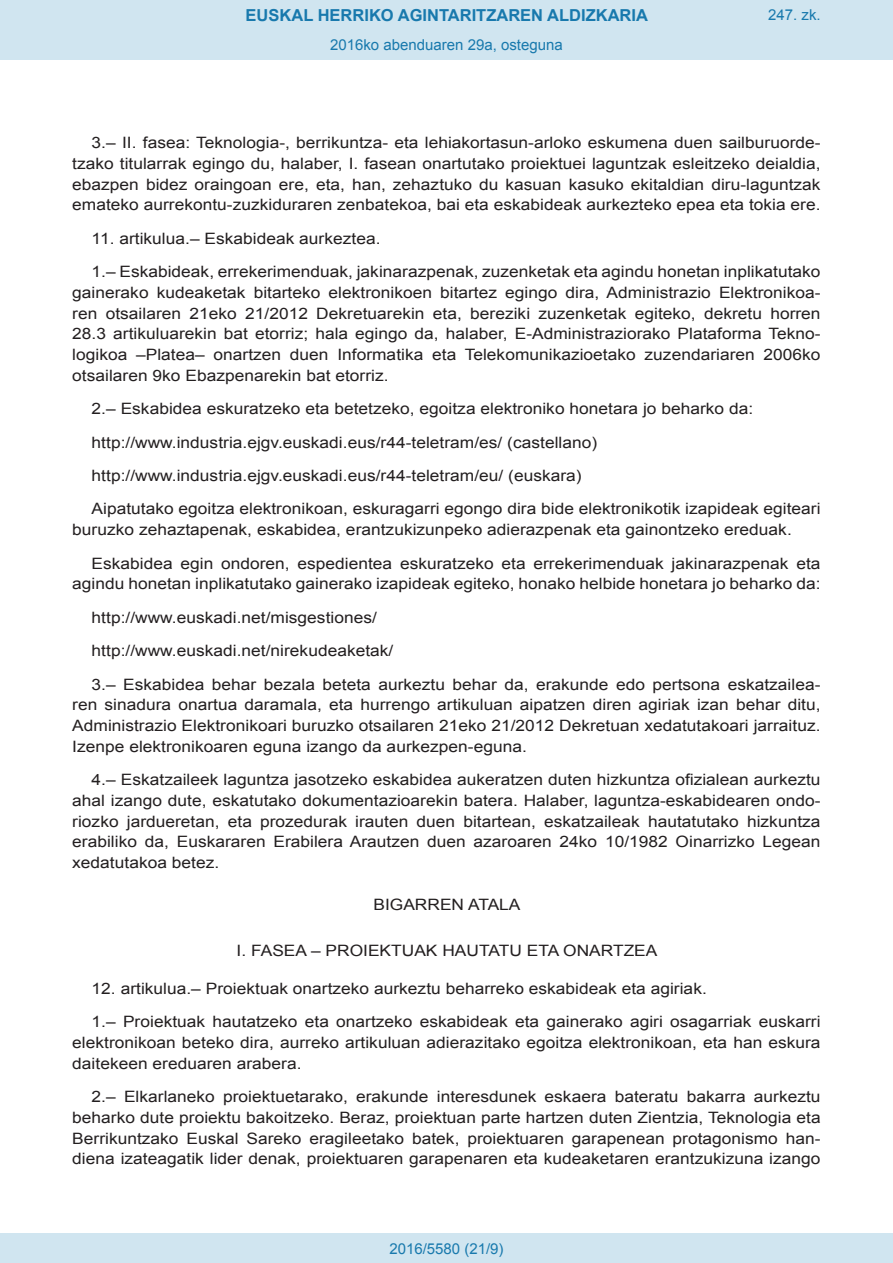
<style>
.page{position:relative;width:893px;height:1263px;background:#fff}
.page>*{position:absolute;margin:0;border:0;box-sizing:border-box;transform-origin:0 0}
.t1{font:700 16.5px "Arial";color:#1879ad}
.BOPVDetalle{font:15.6px/20.7px "Arial";color:#231f20;text-align:justify;scale:1.11 1}
.BOPVClave{font:15.6px "Arial";color:#231f20;scale:1.11 1}
.Paginacion_Centro{font:15px "Arial";color:#1879ad}
</style>
<div class="page">
<div style="left:0;top:0;width:893px;height:60px;background:#d0e5f0"></div>
<div style="left:0;top:1233px;width:893px;height:30px;background:#d0e5f0"></div>
<p class="t1" style="left:246px;top:4px;width:404px">EUSKAL HERRIKO AGINTARITZAREN ALDIZKARIA</p>
<p class="Paginacion_Centro" style="left:330px;top:35px;width:234px">2016ko abenduaren 29a, osteguna</p>
<p class="Paginacion_Centro" style="left:768px;top:5px;width:54px">247. zk.</p>
<p class="BOPVDetalle" style="left:72px;top:132px;width:676px;text-indent:19px">3.– II. fasea: Teknologia-, berrikuntza- eta lehiakortasun-arloko eskumena duen sailburuorde&shy;tzako titularrak egingo du, halaber, I. fasean onartutako proiektuei laguntzak esleitzeko deialdia, ebazpen bidez oraingoan ere, eta, han, zehaztuko du kasuan kasuko ekitaldian diru-laguntzak emateko aurrekontu-zuzkiduraren zenbatekoa, bai eta eskabideak aurkezteko epea eta tokia ere.</p>
<p class="BOPVDetalle" style="left:92px;top:228px;width:262px">11. artikulua.– Eskabideak aurkeztea.</p>
<p class="BOPVDetalle" style="left:72px;top:261px;width:676px;text-indent:19px">1.– Eskabideak, errekerimenduak, jakinarazpenak, zuzenketak eta agindu honetan inplikatutako gainerako kudeaketak bitarteko elektronikoen bitartez egingo dira, Administrazio Elektronikoa&shy;ren otsailaren 21eko 21/2012 Dekretuarekin eta, bereziki zuzenketak egiteko, dekretu horren 28.3 artikuluarekin bat etorriz; hala egingo da, halaber, E-Administraziorako Plataforma Tekno&shy;logikoa –Platea– onartzen duen Informatika eta Telekomunikazioetako zuzendariaren 2006ko otsailaren 9ko Ebazpenarekin bat etorriz.</p>
<p class="BOPVDetalle" style="left:92px;top:398px;width:598px">2.– Eskabidea eskuratzeko eta betetzeko, egoitza elektroniko honetara jo beharko da:</p>
<p class="BOPVDetalle" style="left:92px;top:432px;width:457px">http://www.industria.ejgv.euskadi.eus/r44-teletram/es/ (castellano)</p>
<p class="BOPVDetalle" style="left:92px;top:465px;width:443px">http://www.industria.ejgv.euskadi.eus/r44-teletram/eu/ (euskara)</p>
<p class="BOPVDetalle" style="left:72px;top:499px;width:676px;text-indent:19px">Aipatutako egoitza elektronikoan, eskuragarri egongo dira bide elektronikotik izapideak egiteari buruzko zehaztapenak, eskabidea, erantzukizunpeko adierazpenak eta gainontzeko ereduak.</p>
<p class="BOPVDetalle" style="left:72px;top:553px;width:676px;text-align:right">Eskabidea egin ondoren, espedientea eskuratzeko eta errekerimenduak jakinarazpenak eta agindu honetan inplikatutako gainerako izapideak egiteko, honako helbide honetara jo beharko da:</p>
<p class="BOPVDetalle" style="left:92px;top:607px;width:259px">http://www.euskadi.net/misgestiones/</p>
<p class="BOPVDetalle" style="left:92px;top:641px;width:273px">http://www.euskadi.net/nirekudeaketak/</p>
<p class="BOPVDetalle" style="left:72px;top:674px;width:676px;text-indent:19px">3.– Eskabidea behar bezala beteta aurkeztu behar da, erakunde edo pertsona eskatzailea&shy;ren sinadura onartua daramala, eta hurrengo artikuluan aipatzen diren agiriak izan behar ditu, Administrazio Elektronikoari buruzko otsailaren 21eko 21/2012 Dekretuan xedatutakoari jarraituz.<br>Izenpe elektronikoaren eguna izango da aurkezpen-eguna.</p>
<p class="BOPVDetalle" style="left:72px;top:770px;width:676px;text-indent:19px">4.– Eskatzaileek laguntza jasotzeko eskabidea aukeratzen duten hizkuntza ofizialean aurkeztu ahal izango dute, eskatutako dokumentazioarekin batera. Halaber, laguntza-eskabidearen ondo&shy;riozko jardueretan, eta prozedurak irauten duen bitartean, eskatzaileak hautatutako hizkuntza erabiliko da, Euskararen Erabilera Arautzen duen azaroaren 24ko 10/1982 Oinarrizko Legean xedatutakoa betez.</p>
<p class="BOPVClave" style="left:373px;top:894px;width:134px">BIGARREN ATALA</p>
<p class="BOPVClave" style="left:237px;top:940px;width:381px">I. FASEA – PROIEKTUAK HAUTATU ETA ONARTZEA</p>
<p class="BOPVDetalle" style="left:92px;top:978px;width:556px">12. artikulua.– Proiektuak onartzeko aurkeztu beharreko eskabideak eta agiriak.</p>
<p class="BOPVDetalle" style="left:72px;top:1012px;width:676px;text-indent:19px">1.– Proiektuak hautatzeko eta onartzeko eskabideak eta gainerako agiri osagarriak euskarri elektronikoan beteko dira, aurreko artikuluan adierazitako egoitza elektronikoan, eta han eskura daitekeen ereduaren arabera.</p>
<p class="BOPVDetalle" style="left:72px;top:1087px;width:676px;text-indent:19px">2.– Elkarlaneko proiektuetarako, erakunde interesdunek eskaera bateratu bakarra aurkeztu beharko dute proiektu bakoitzeko. Beraz, proiektuan parte hartzen duten Zientzia, Teknologia eta Berrikuntzako Euskal Sareko eragileetako batek, proiektuaren garapenean protagonismo han&shy;diena izateagatik lider denak, proiektuaren garapenaren eta kudeaketaren erantzukizuna izango</p>
<p class="Paginacion_Centro" style="left:389px;top:1238px;width:116px">2016/5580 (21/9)</p>
</div>
